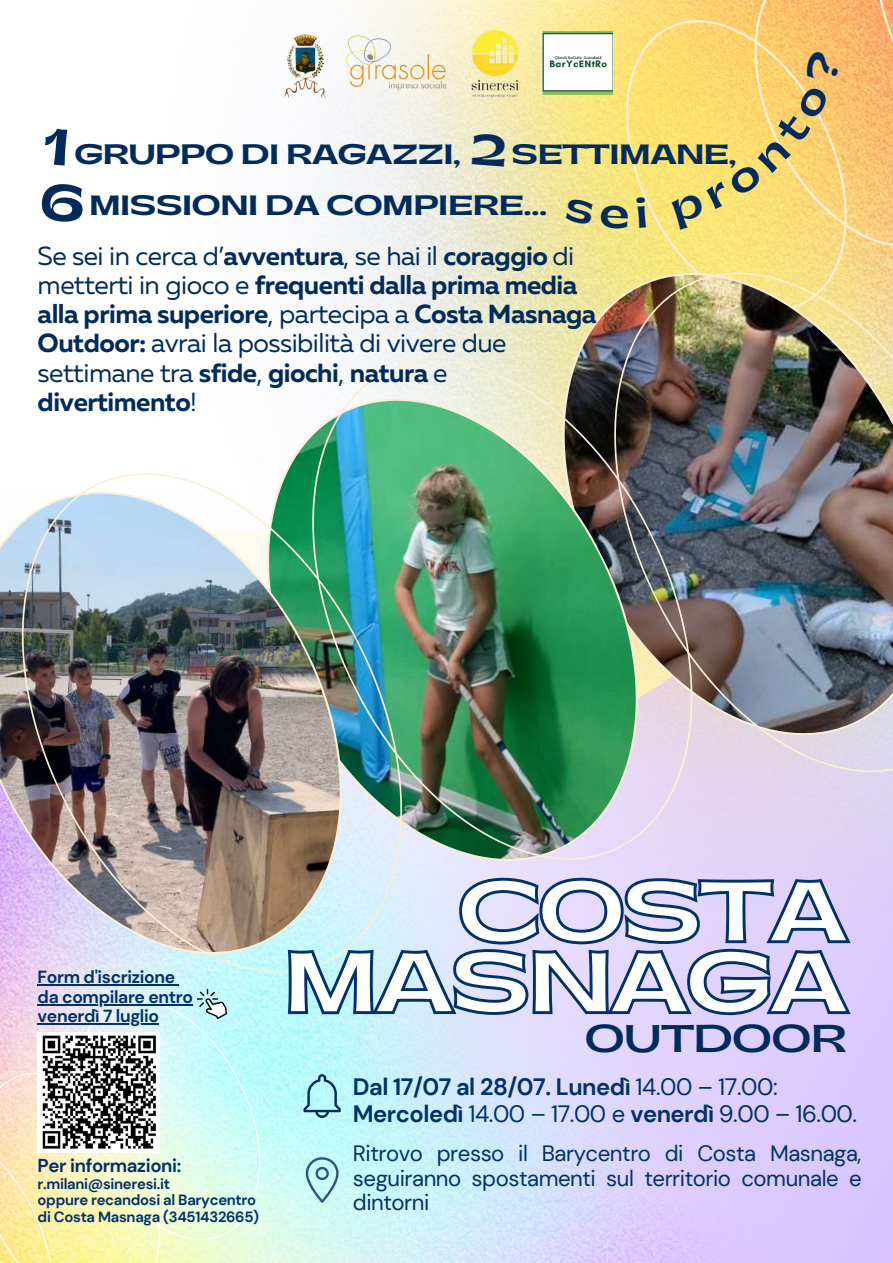
<style>
.page{position:relative;width:893px;height:1263px;background:#fff}
.page>*{position:absolute;margin:0;border:0;box-sizing:border-box;transform-origin:0 0}
.t1{font:700 77.93px/70.9px "Gatwick";letter-spacing:-.02em;color:#fff;text-align:right}
.t2{font:700 36.38px "Gatwick";letter-spacing:-.02em;color:#002b5b}
.t3{font:800 26.17px/51.2px "Gatwick";letter-spacing:-.02em;color:#002b5b}
.t4{font:700 26.1px/29.2px "Muller";letter-spacing:-.02em;color:#002b5b}
.t5{font:700 23.62px/26.3px "DM Sans";letter-spacing:-.02em;color:#003169}
.t6{font:22.12px/24.8px "DM Sans";letter-spacing:-.02em;color:#003169;text-align:justify}
.t7{font:700 18.6px "DM Sans";letter-spacing:-.02em;color:#003169}
.t8{font:700 17.48px/19.4px "DM Sans";letter-spacing:-.02em;color:#003169}
.t9{font:700 14.85px/16.4px "DM Sans";letter-spacing:-.02em;color:#003169}
.s1{font-weight:400}
</style>
<div class="page">
<div style="left:774px;top:913px;width:119px;height:350px;background:#dac9ff"></div>
<img style="left:0;top:801px;width:774px;height:462px">
<svg style="left:611px;top:3px;width:60px;height:240px"></svg>
<svg style="left:540px;top:246px;width:49px;height:85px;fill:#ede6a5"></svg>
<img style="left:0;top:466px;width:288px;height:536px">
<img style="left:288px;top:331px;width:429px;height:543px">
<img style="left:589px;top:243px;width:304px;height:558px">
<svg style="left:0;top:1058px;width:171px;height:205px"></svg>
<svg style="left:66px;top:985px;width:206px;height:269px"></svg>
<svg style="left:306px;top:1157px;width:32px;height:46px"></svg>
<svg style="left:303px;top:1074px;width:38px;height:44px"></svg>
<img style="left:38px;top:1032px;width:121px;height:120px">
<img style="left:197px;top:990px;width:29px;height:28px">
<img style="left:343px;top:28px;width:106px;height:70px">
<img style="left:459px;top:24px;width:71px;height:77px">
<img style="left:281px;top:32px;width:47px;height:70px">
<img style="left:542px;top:31px;width:70px;height:64px">
<svg style="left:284px;top:874px;width:570px;height:145px"></svg>
<hr style="left:38px;top:985px;width:137px;height:1px;background:#003169">
<hr style="left:38px;top:1004px;width:155px;height:1px;background:#003169">
<hr style="left:38px;top:1023px;width:121px;height:2px;background:#003169">
<svg style="left:471px;top:132px;width:35px;height:34px"></svg>
<svg style="left:565px;top:198px;width:29px;height:28px"></svg>
<svg style="left:600px;top:204px;width:28px;height:25px"></svg>
<svg style="left:636px;top:196px;width:11px;height:31px"></svg>
<svg style="left:671px;top:0;width:222px;height:264px"></svg>
<p class="t3" style="left:74px;top:129px;width:388px">GRUPPO DI RAGAZZI,</p>
<p class="t3" style="left:89px;top:129px;width:649px;text-indent:422px">SETTIMANE,<br>MISSIONI DA COMPIERE…</p>
<p class="t4" style="left:38px;top:243px;width:560px"><span class="s1">Se sei in cerca d’</span>avventura<span class="s1">, se hai il</span> coraggio <span class="s1">di metterti in gioco e</span> frequenti dalla prima media alla prima superiore<span class="s1">, partecipa a</span> Costa Masnaga Outdoor: <span class="s1">avrai la possibilità di vivere due settimane tra</span> sfide<span class="s1">,</span> giochi<span class="s1">,</span> natura <span class="s1">e </span>divertimento<span class="s1">!</span></p>
<p class="t8" style="left:38px;top:968px;width:157px">Form d'iscrizione da compilare entro venerdì 7 luglio</p>
<p class="t7" style="left:38px;top:1153px;width:145px">Per informazioni:</p>
<p class="t9" style="left:38px;top:1176px;width:223px">r.milani@sineresi.it<br>oppure recandosi al Barycentro di Costa Masnaga (3451432665)</p>
<h1 class="t1" style="left:284px;top:879px;width:564px">COSTA<br>MASNAGA</h1>
<h2 class="t2" style="left:585px;top:1020px;width:264px">OUTDOOR</h2>
<p class="t5" style="left:353px;top:1074px;width:506px">Dal 17/07 al 28/07. Lunedì <span class="s1">14.00 – 17.00:<br></span>Mercoledì <span class="s1">14.00 – 17.00 e</span> venerdì <span class="s1">9.00 – 16.00.</span></p>
<p class="t6" style="left:353px;top:1141px;width:510px">Ritrovo presso il Barycentro di Costa Masnaga, seguiranno spostamenti sul territorio comunale e dintorni</p>
</div>
